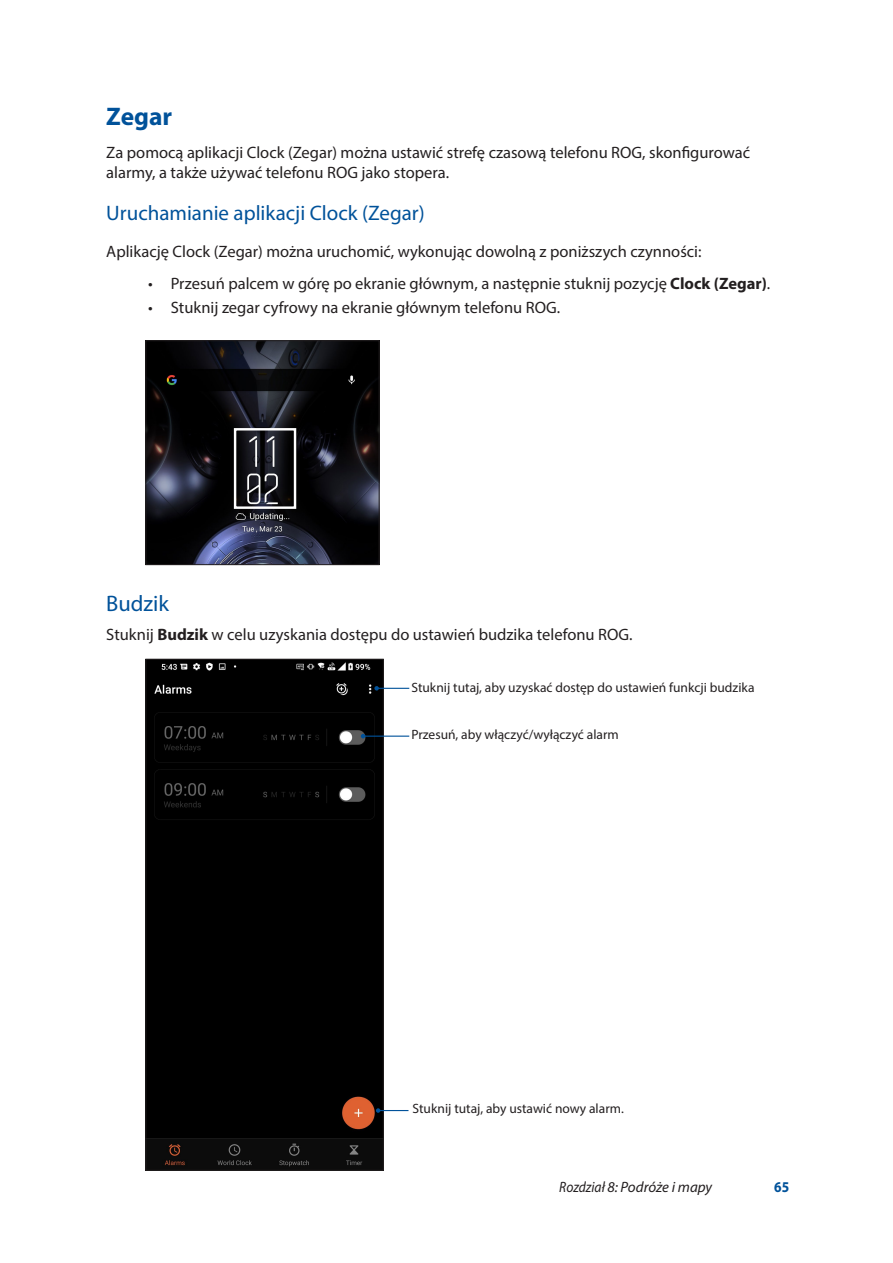
<style>
.page{position:relative;width:893px;height:1263px;background:#fff}
.page>*{position:absolute;margin:0;border:0;box-sizing:border-box;transform-origin:0 0}
.t1{font:700 25.5px "Myriad Pro";color:#01529a}
.t2{font:22.5px "Myriad Pro";color:#01529a}
.t3{font:21px "Myriad Pro";color:#01529a}
.t4{font:16.5px/19.8px "Myriad Pro";color:#231f20}
.t5{font:italic 15px "Myriad Pro";color:#231f20;scale:.9 1}
.t6{font:700 15px "Myriad Pro";color:#01529a;scale:.9 1}
.t7{font:13.5px "Myriad Pro";color:#231f20}
.s1{font-weight:700}
</style>
<div class="page">
<img style="left:148px;top:342px;width:229px;height:221px">
<div style="left:146px;top:340px;width:233px;height:225px;border:1px solid #231f20"></div>
<div style="left:234px;top:428px;width:62px;height:81px;border:2px solid #fff"></div>
<img style="left:148px;top:661px;width:233px;height:507px">
<div style="left:146px;top:659px;width:237px;height:511px;border:1px solid #231f20"></div>
<hr style="left:377px;top:688px;width:32px;height:1px;background:#01529a">
<svg style="left:374px;top:686px;width:5px;height:4px"></svg>
<hr style="left:363px;top:735px;width:46px;height:2px;background:#01529a">
<svg style="left:361px;top:734px;width:4px;height:4px"></svg>
<hr style="left:378px;top:1110px;width:30px;height:1px;background:#01529a">
<svg style="left:376px;top:1108px;width:4px;height:5px"></svg>
<h1 class="t1" style="left:106px;top:100px;width:68px">Zegar</h1>
<p class="t4" style="left:106px;top:142px;width:645px">Za pomocą aplikacji Clock (Zegar) można ustawić strefę czasową telefonu ROG, skonfigurować alarmy, a także używać telefonu ROG jako stopera.</p>
<p class="t3" style="left:106px;top:200px;width:320px">Uruchamianie aplikacji Clock (Zegar)</p>
<p class="t4" style="left:106px;top:241px;width:597px">Aplikację Clock (Zegar) można uruchomić, wykonując dowolną z poniższych czynności:</p>
<p class="t4" style="left:148px;top:274px;width:624px">• Przesuń palcem w górę po ekranie głównym, a następnie stuknij pozycję <span class="s1">Clock (Zegar)</span>.</p>
<p class="t4" style="left:148px;top:298px;width:413px">• Stuknij zegar cyfrowy na ekranie głównym telefonu ROG.</p>
<h2 class="t2" style="left:106px;top:590px;width:64px">Budzik</h2>
<p class="t4" style="left:106px;top:624px;width:528px">Stuknij <span class="s1">Budzik</span> w celu uzyskania dostępu do ustawień budzika telefonu ROG.</p>
<p class="t7" style="left:411px;top:679px;width:345px">Stuknij tutaj, aby uzyskać dostęp do ustawień funkcji budzika</p>
<p class="t7" style="left:411px;top:726px;width:209px">Przesuń, aby włączyć/wyłączyć alarm</p>
<p class="t7" style="left:412px;top:1100px;width:213px">Stuknij tutaj, aby ustawić nowy alarm.</p>
<p class="t5" style="left:559px;top:1178px;width:171px">Rozdział 8: Podróże i mapy</p>
<p class="t6" style="left:774px;top:1177px;width:18px">65</p>
</div>
